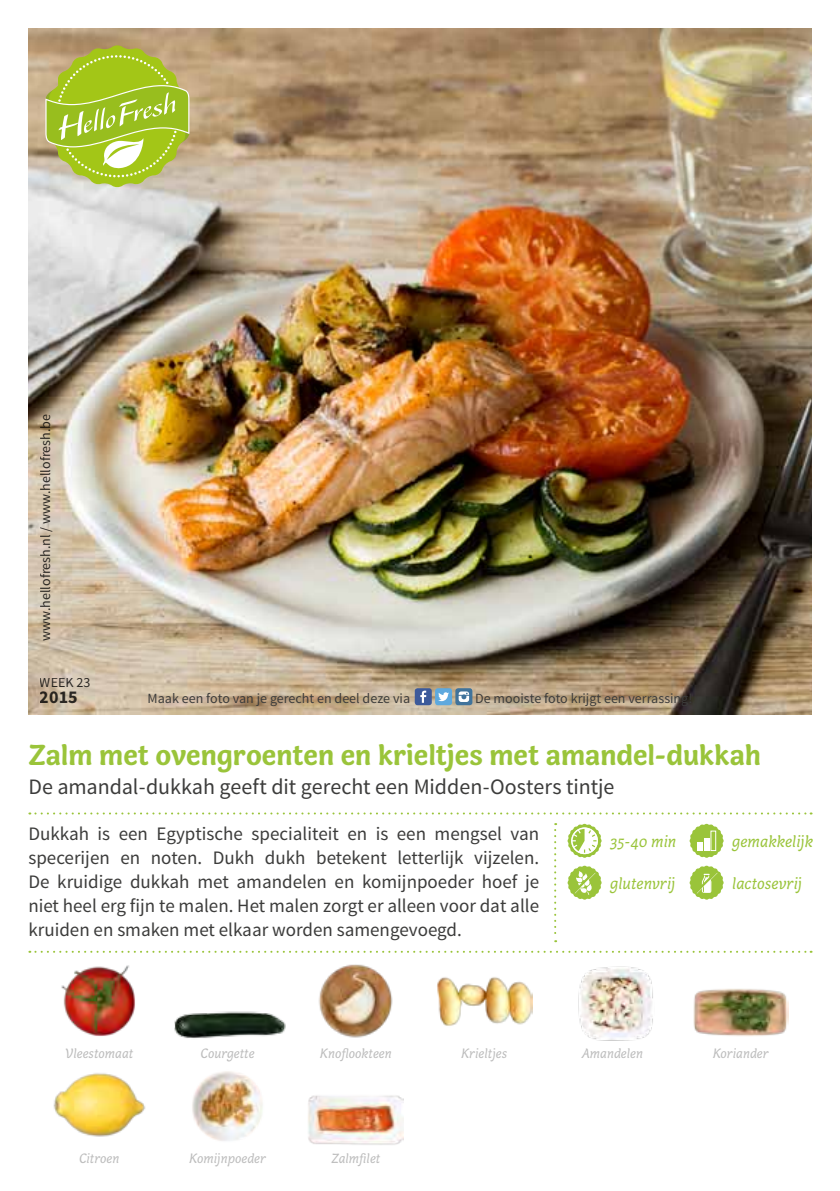
<style>
.page{position:relative;width:840px;height:1191px;background:#fff}
.page>*{position:absolute;margin:0;border:0;box-sizing:border-box;transform-origin:0 0}
.t1{font:700 30px "Capucine Basic";color:#9ac43a}
.t2{font:22px "Source Sans Pro";letter-spacing:-.005em;color:#3c3c3b}
.t3{font:19px/24px "Source Sans Pro";color:#3c3c3b;text-align:justify}
.t4{font:700 18px "Source Sans Pro";color:#000}
.t5{font:italic 17px "Capucine Basic";color:#9ac43a}
.t6{font:italic 14px "Capucine Basic";color:#bcbcbc}
.t7{font:14px "Source Sans Pro";color:#3c3c3b}
.t8{font:14px "Source Sans Pro";color:#000}
</style>
<div class="page">
<img style="left:28px;top:28px;width:783px;height:686px">
<svg style="left:45px;top:45px;width:144px;height:142px;background:#b1c44f"></svg>
<svg style="left:29px;top:812px;width:782px;height:2px"></svg>
<svg style="left:554px;top:823px;width:2px;height:119px"></svg>
<svg style="left:29px;top:950px;width:782px;height:2px"></svg>
<div style="left:414px;top:688px;width:17px;height:17px;background:#3c5a9a;border-radius:3px"></div>
<svg style="left:420px;top:690px;width:6px;height:13px"></svg>
<div style="left:455px;top:688px;width:17px;height:17px;background:#40739b;border-radius:3px"></div>
<svg style="left:458px;top:691px;width:11px;height:11px"></svg>
<div style="left:435px;top:688px;width:17px;height:17px;background:#5ea9de;border-radius:3px"></div>
<svg style="left:438px;top:692px;width:11px;height:9px"></svg>
<svg style="left:689px;top:823px;width:34px;height:35px"></svg>
<svg style="left:689px;top:865px;width:34px;height:35px"></svg>
<svg style="left:567px;top:865px;width:34px;height:35px"></svg>
<img style="left:53px;top:1073px;width:93px;height:64px">
<img style="left:192px;top:1071px;width:71px;height:70px">
<img style="left:53px;top:952px;width:94px;height:85px">
<img style="left:174px;top:1011px;width:112px;height:27px">
<img style="left:308px;top:952px;width:95px;height:86px">
<img style="left:308px;top:1095px;width:95px;height:50px">
<img style="left:437px;top:952px;width:94px;height:74px">
<img style="left:564px;top:952px;width:94px;height:89px">
<img style="left:693px;top:988px;width:95px;height:48px">
<svg style="left:567px;top:823px;width:34px;height:35px"></svg>
<p class="t8" style="left:37px;top:641px;width:228px;rotate:-90deg">www.hellofresh.nl / www.hellofresh.be</p>
<p class="t8" style="left:40px;top:674px;width:52px">WEEK 23</p>
<p class="t4" style="left:40px;top:685px;width:40px">2015</p>
<p class="t7" style="left:147px;top:690px;width:264px">Maak een foto van je gerecht en deel deze via</p>
<p class="t7" style="left:475px;top:690px;width:218px">De mooiste foto krijgt een verrassing!</p>
<h1 class="t1" style="left:28px;top:731px;width:733px">Zalm met ovengroenten en krieltjes met amandel-dukkah</h1>
<p class="t2" style="left:28px;top:772px;width:587px">De amandal-dukkah geeft dit gerecht een Midden-Oosters tintje</p>
<p class="t3" style="left:28px;top:822px;width:512px">Dukkah is een Egyptische specialiteit en is een mengsel van specerijen en noten. Dukh dukh betekent letterlijk vijzelen.<br>De kruidige dukkah met amandelen en komijnpoeder hoef je niet heel erg fijn te malen. Het malen zorgt er alleen voor dat alle kruiden en smaken met elkaar worden samengevoegd.</p>
<p class="t5" style="left:609px;top:829px;width:68px">35-40 min</p>
<p class="t5" style="left:731px;top:829px;width:83px">gemakkelijk</p>
<p class="t5" style="left:609px;top:871px;width:67px">glutenvrij</p>
<p class="t5" style="left:731px;top:871px;width:71px">lactosevrij</p>
<p class="t6" style="left:65px;top:1042px;width:69px">Vleestomaat</p>
<p class="t6" style="left:461px;top:1042px;width:48px">Krieltjes</p>
<p class="t6" style="left:581px;top:1042px;width:63px">Amandelen</p>
<p class="t6" style="left:712px;top:1042px;width:57px">Koriander</p>
<p class="t6" style="left:320px;top:1042px;width:73px">Knoflookteen</p>
<p class="t6" style="left:200px;top:1042px;width:56px">Courgette</p>
<p class="t6" style="left:79px;top:1148px;width:42px">Citroen</p>
<p class="t6" style="left:189px;top:1148px;width:78px">Komijnpoeder</p>
<p class="t6" style="left:331px;top:1148px;width:51px">Zalmfilet</p>
</div>
